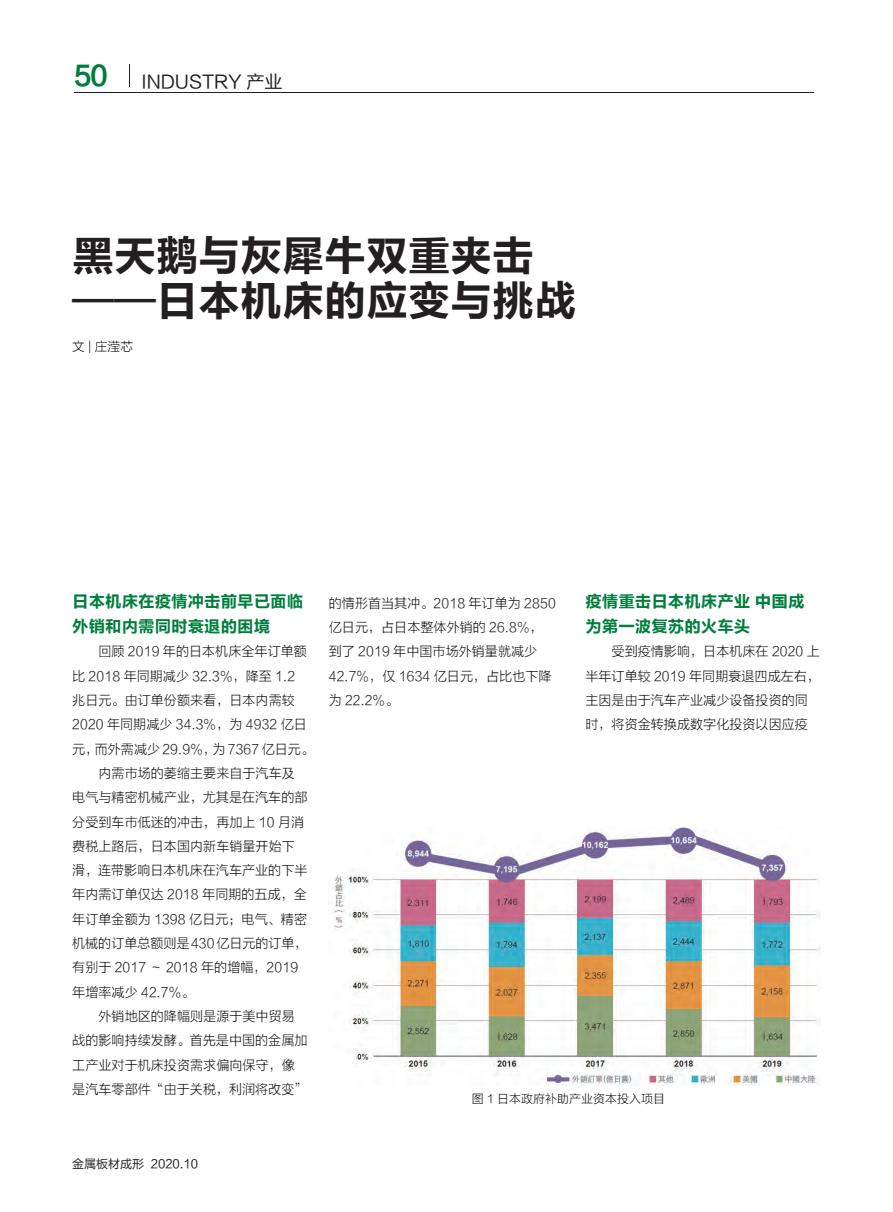
<style>
.page{position:relative;width:893px;height:1212px;background:#fff}
.page>*{position:absolute;margin:0;border:0;box-sizing:border-box;transform-origin:0 0}
.t1{font:42px/45px "FZLTCHJW GB1 0";color:#231f20}
.t2{font:18px "FZLTHK GBK1 0";color:#231f20}
.t3{font:16.5px/24.3px "FZLTCHJW GB1 0";color:#007e3d}
.t4{font:13.5px/24.3px "FZLTXHK";color:#231f20}
.t5{font:12.75px "FZLTXHK";color:#231f20}
.t6{font:12px "FZLTXHK";color:#231f20}
.t7{font:12px "FZLTHK GBK1 0";color:#231f20}
</style>
<div class="page">
<hr style="left:74px;top:92px;width:739px;height:1px;background:#231f20">
<img style="left:333px;top:827px;width:488px;height:259px">
<h2 class="t2" style="left:74px;top:72px;width:210px"><sup>50</sup> INDUSTRY 产业</h2>
<h1 class="t1" style="left:72px;top:234px;width:506px">黑天鹅与灰犀牛双重夹击——日本机床的应变与挑战</h1>
<p class="t5" style="left:72px;top:340px;width:62px">文 | 庄滢芯</p>
<p class="t3" style="left:72px;top:590px;width:232px">日本机床在疫情冲击前早已面临外销和内需同时衰退的困境</p>
<p class="t4" style="left:98px;top:640px;width:210px">回顾 2019 年的日本机床全年订单额</p>
<p class="t4" style="left:72px;top:664px;width:224px">比 2018 年同期减少 32.3%，降至 1.2</p>
<p class="t4" style="left:72px;top:688px;width:224px">兆日元。由订单份额来看，日本内需较</p>
<p class="t4" style="left:72px;top:713px;width:236px">2020 年同期减少 34.3%，为 4932 亿日</p>
<p class="t4" style="left:72px;top:737px;width:243px">元，而外需减少 29.9%，为 7367 亿日元。</p>
<p class="t4" style="left:98px;top:761px;width:198px">内需市场的萎缩主要来自于汽车及</p>
<p class="t4" style="left:72px;top:786px;width:237px">电气与精密机械产业，尤其是在汽车的部</p>
<p class="t4" style="left:72px;top:810px;width:234px">分受到车市低迷的冲击，再加上 10 月消</p>
<p class="t4" style="left:72px;top:834px;width:224px">费税上路后，日本国内新车销量开始下</p>
<p class="t4" style="left:72px;top:858px;width:237px">滑，连带影响日本机床在汽车产业的下半</p>
<p class="t4" style="left:72px;top:883px;width:236px">年内需订单仅达 2018 年同期的五成，全</p>
<p class="t4" style="left:72px;top:907px;width:236px">年订单金额为 1398 亿日元；电气、精密</p>
<p class="t4" style="left:72px;top:931px;width:237px">机械的订单总额则是430亿日元的订单，</p>
<p class="t4" style="left:72px;top:956px;width:228px">有别于 2017 ～ 2018 年的增幅，2019</p>
<p class="t4" style="left:72px;top:980px;width:124px">年增率减少 42.7%。</p>
<p class="t4" style="left:98px;top:1004px;width:198px">外销地区的降幅则是源于美中贸易</p>
<p class="t4" style="left:72px;top:1029px;width:237px">战的影响持续发酵。首先是中国的金属加</p>
<p class="t4" style="left:72px;top:1053px;width:224px">工产业对于机床投资需求偏向保守，像</p>
<p class="t4" style="left:72px;top:1077px;width:237px">是汽车零部件“由于关税，利润将改变”</p>
<p class="t7" style="left:72px;top:1157px;width:127px">金属板材成形 2020.10</p>
<p class="t4" style="left:329px;top:591px;width:229px">的情形首当其冲。2018 年订单为 2850亿日元，占日本整体外销的 26.8%，到了 2019 年中国市场外销量就减少<br>42.7%，仅 1634 亿日元，占比也下降为 22.2%。</p>
<p class="t3" style="left:585px;top:590px;width:221px">疫情重击日本机床产业 中国成为第一波复苏的火车头</p>
<p class="t4" style="left:585px;top:640px;width:236px;text-indent:26px">受到疫情影响，日本机床在 2020 上半年订单较 2019 年同期衰退四成左右，主因是由于汽车产业减少设备投资的同时，将资金转换成数字化投资以因应疫</p>
<p class="t6" style="left:472px;top:1092px;width:195px">图 1 日本政府补助产业资本投入项目</p>
</div>
